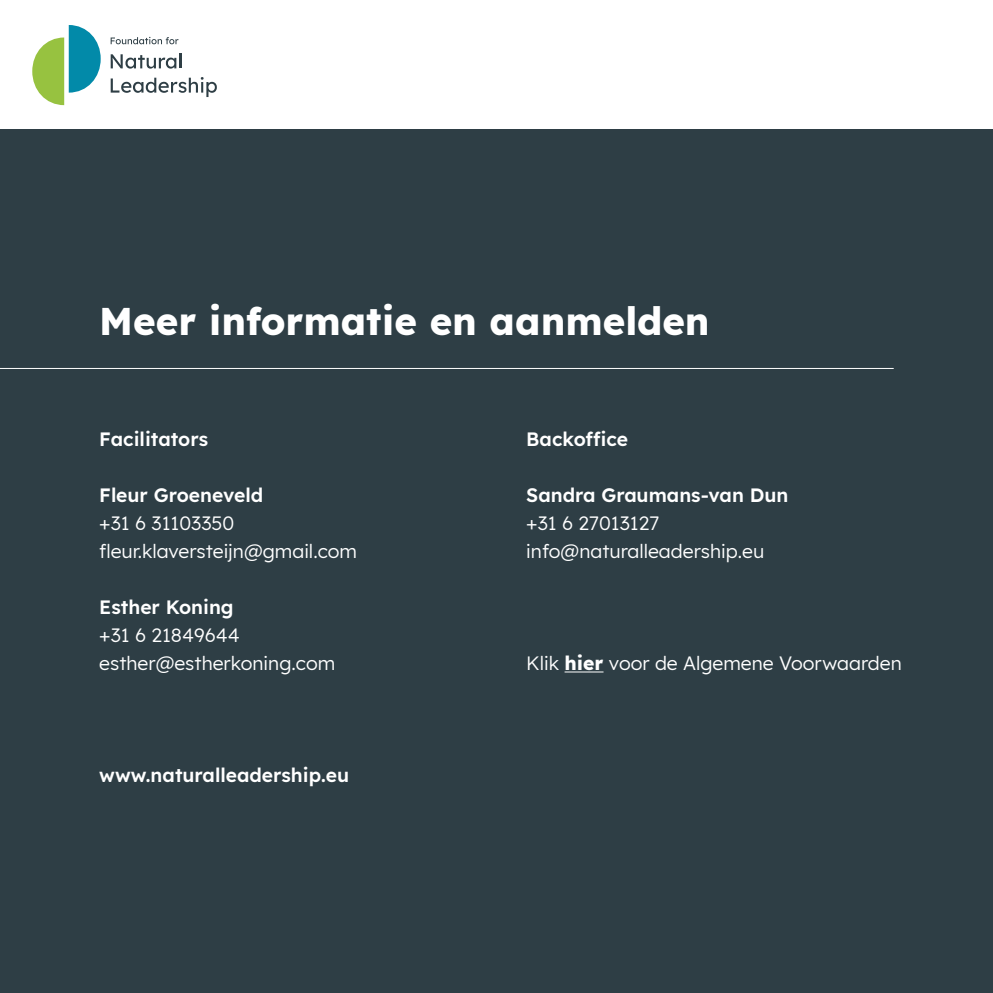
<style>
.page{position:relative;width:993px;height:993px;background:#fff}
.page>*{position:absolute;margin:0;border:0;box-sizing:border-box;transform-origin:0 0}
.t1{font:700 38.5px "Lexend";color:#fff}
.t2{font:19.25px/28px "Lexend";color:#fff}
.t3{font:600 19.25px "Lexend";color:#fff}
.s1{font-weight:700}
</style>
<div class="page">
<div style="left:0;top:0;width:992px;height:992px;background:#2e3e45"></div>
<hr style="left:564px;top:671px;width:39px;height:1px;background:#fff">
<div style="left:0;top:0;width:992px;height:129px;background:#fff"></div>
<hr style="left:0;top:368px;width:893px;height:1px;background:#fff">
<svg style="left:32px;top:25px;width:185px;height:81px"></svg>
<h1 class="t1" style="left:99px;top:290px;width:611px">Meer informatie en aanmelden</h1>
<p class="t3" style="left:99px;top:424px;width:110px">Facilitators</p>
<p class="t3" style="left:99px;top:480px;width:165px">Fleur Groeneveld</p>
<p class="t2" style="left:99px;top:507px;width:259px">+31 6 31103350 fleur.klaversteijn@gmail.com</p>
<p class="t3" style="left:99px;top:592px;width:136px">Esther Koning</p>
<p class="t2" style="left:99px;top:619px;width:237px">+31 6 21849644 esther@estherkoning.com</p>
<p class="t3" style="left:99px;top:760px;width:251px">www.naturalleadership.eu</p>
<p class="t3" style="left:526px;top:424px;width:103px">Backoffice</p>
<p class="t3" style="left:526px;top:480px;width:263px">Sandra Graumans-van Dun</p>
<p class="t2" style="left:526px;top:507px;width:239px">+31 6 27013127 info@naturalleadership.eu</p>
<p class="t2" style="left:526px;top:647px;width:377px">Klik <span class="s1">hier</span> voor de Algemene Voorwaarden</p>
</div>
